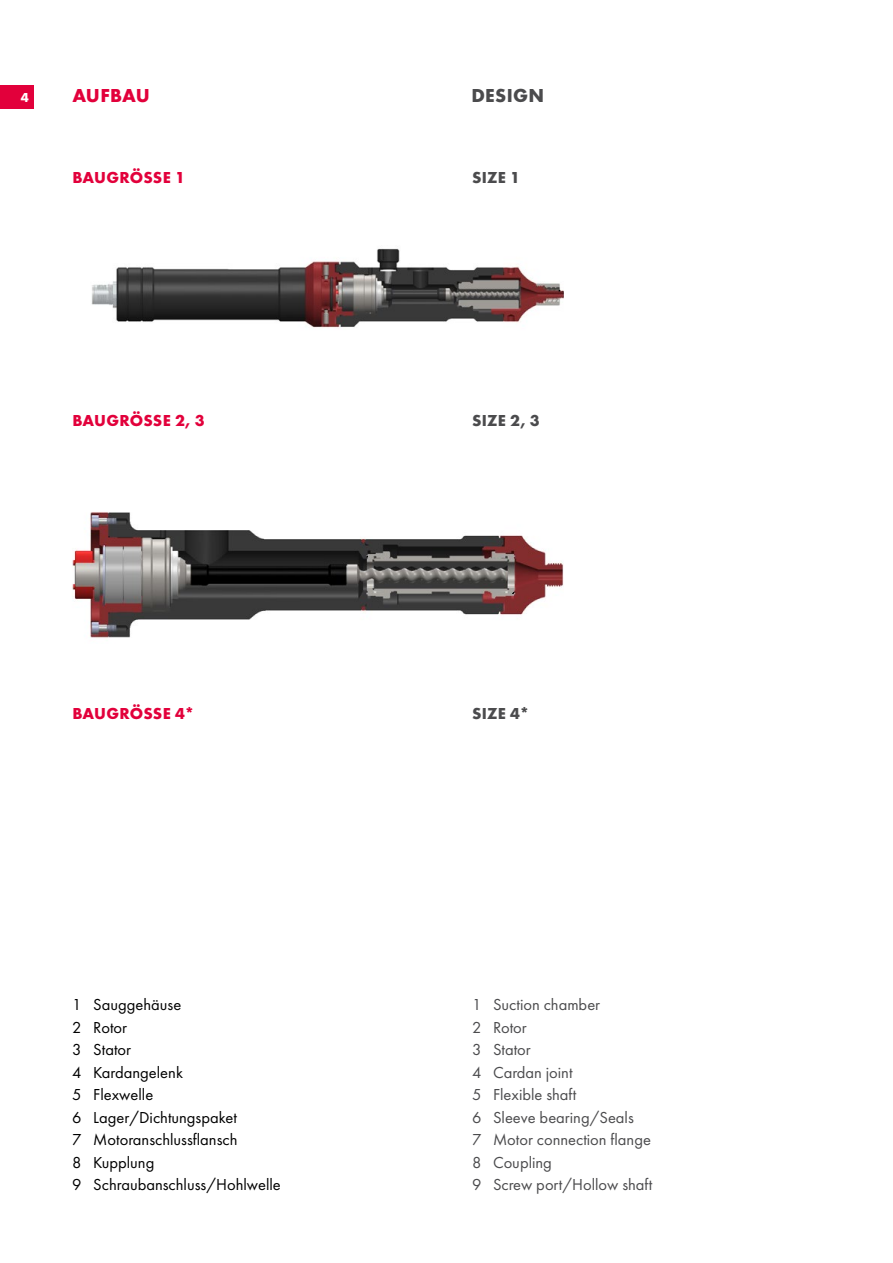
<style>
.page{position:relative;width:893px;height:1263px;background:#fff}
.page>*{position:absolute;margin:0;border:0;box-sizing:border-box;transform-origin:0 0}
.t1{font:700 19.5px "Futura PT";color:#e2003b}
.t2{font:700 19.5px "Futura PT";letter-spacing:.02em;color:#4b4b4d}
.t3{font:16.5px/22.5px "Futura PT";color:#4b4b4d}
.t4{font:16.5px/22.5px "Futura PT";color:#000}
.t5{font:700 16.5px "Futura PT";letter-spacing:.005em;color:#e2003b}
.t6{font:700 16.5px "Futura PT";letter-spacing:.015em;color:#4b4b4d}
.t7{font:700 13.5px "Futura PT";color:#fff}
</style>
<div class="page">
<div style="left:0;top:85px;width:34px;height:24px;background:#e2003b"></div>
<img style="left:91px;top:248px;width:473px;height:80px">
<img style="left:72px;top:512px;width:492px;height:126px">
<p class="t7" style="left:21px;top:89px;width:10px">4</p>
<p class="t1" style="left:72px;top:83px;width:79px">AUFBAU</p>
<p class="t2" style="left:471px;top:83px;width:74px">DESIGN</p>
<p class="t5" style="left:72px;top:167px;width:114px">BAUGRÖSSE 1</p>
<p class="t6" style="left:472px;top:167px;width:50px">SIZE 1</p>
<p class="t5" style="left:72px;top:409px;width:134px">BAUGRÖSSE 2, 3</p>
<p class="t6" style="left:472px;top:409px;width:69px">SIZE 2, 3</p>
<p class="t5" style="left:72px;top:702px;width:124px">BAUGRÖSSE 4*</p>
<p class="t6" style="left:472px;top:702px;width:59px">SIZE 4*</p>
<p class="t4" style="left:72px;top:993px;width:210px">1 Sauggehäuse<br>2 Rotor<br>3 Stator<br>4 Kardangelenk<br>5 Flexwelle<br>6 Lager/Dichtungspaket<br>7 Motoranschlussflansch<br>8 Kupplung<br>9 Schraubanschluss/Hohlwelle</p>
<p class="t3" style="left:472px;top:993px;width:182px">1 Suction chamber<br>2 Rotor<br>3 Stator<br>4 Cardan joint<br>5 Flexible shaft<br>6 Sleeve bearing/Seals<br>7 Motor connection flange<br>8 Coupling<br>9 Screw port/Hollow shaft</p>
</div>
